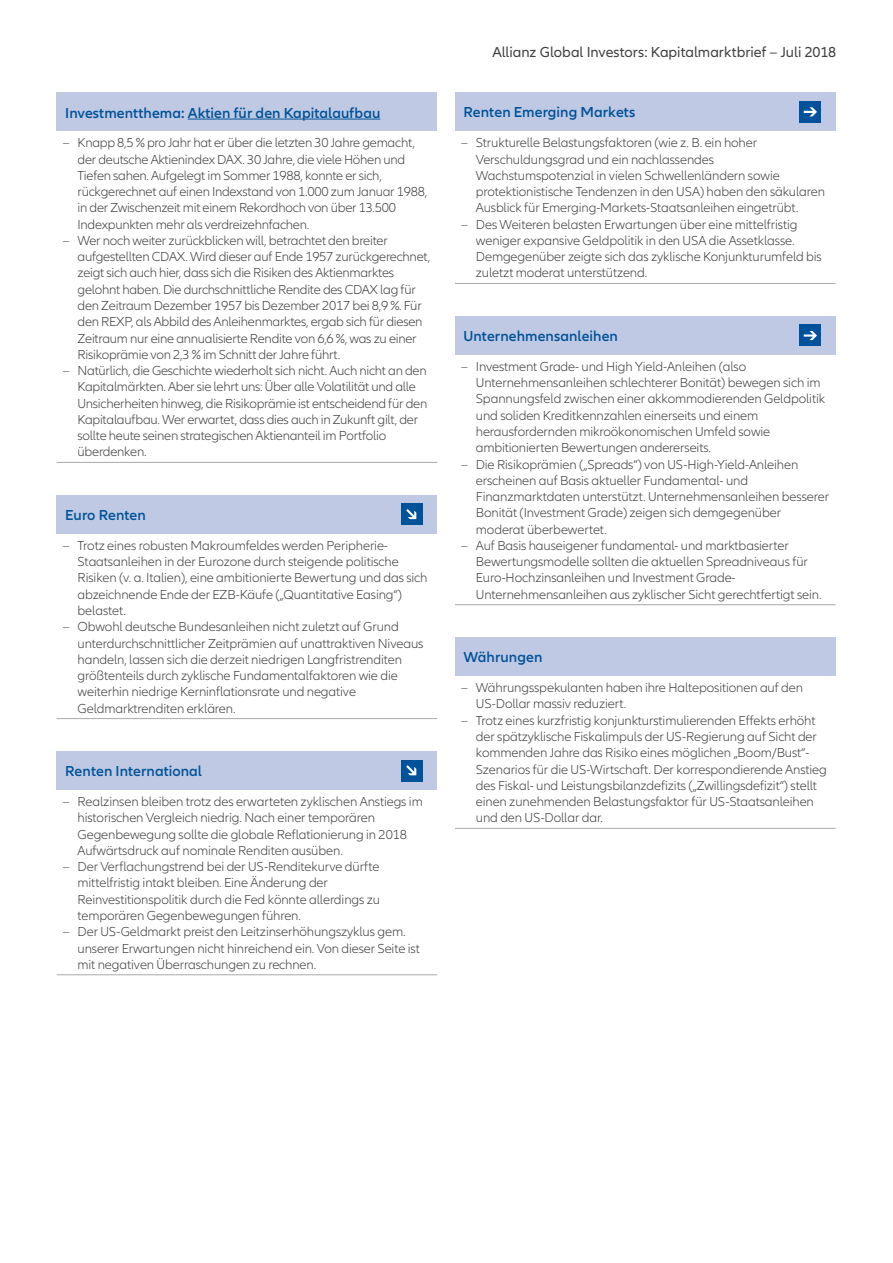
<style>
.page{position:relative;width:893px;height:1263px;background:#fff}
.page>*{position:absolute;margin:0;border:0;box-sizing:border-box;transform-origin:0 0}
.t1{font:600 15px "Allianz Neo";letter-spacing:.005em;color:#005399}
.t2{font:15px "Allianz Neo";color:#414042}
.t3{font:300 13.5px/16.2px "Allianz Neo";letter-spacing:-.01em;color:#414042}
</style>
<div class="page">
<div style="left:57px;top:93px;width:380px;height:38px;background:#c0c9e3"></div>
<hr style="left:57px;top:462px;width:380px;height:1px;background:#a7a9ac">
<hr style="left:188px;top:119px;width:192px;height:1px;background:#005399">
<div style="left:57px;top:495px;width:380px;height:39px;background:#c0c9e3"></div>
<hr style="left:57px;top:718px;width:380px;height:1px;background:#a7a9ac">
<div style="left:401px;top:504px;width:21px;height:21px;background:#005398"></div>
<svg style="left:406px;top:509px;width:10px;height:10px"></svg>
<div style="left:57px;top:751px;width:380px;height:39px;background:#c0c9e3"></div>
<hr style="left:57px;top:974px;width:380px;height:1px;background:#a7a9ac">
<div style="left:401px;top:760px;width:21px;height:21px;background:#005398"></div>
<svg style="left:406px;top:765px;width:10px;height:10px"></svg>
<div style="left:455px;top:93px;width:381px;height:38px;background:#c0c9e3"></div>
<hr style="left:455px;top:283px;width:381px;height:1px;background:#a7a9ac">
<div style="left:799px;top:101px;width:21px;height:21px;background:#00529d"></div>
<svg style="left:804px;top:107px;width:13px;height:9px"></svg>
<div style="left:455px;top:316px;width:381px;height:39px;background:#c0c9e3"></div>
<hr style="left:455px;top:604px;width:381px;height:1px;background:#a7a9ac">
<div style="left:799px;top:325px;width:21px;height:21px;background:#00529d"></div>
<svg style="left:804px;top:331px;width:13px;height:9px"></svg>
<div style="left:455px;top:638px;width:381px;height:38px;background:#c0c9e3"></div>
<hr style="left:455px;top:828px;width:381px;height:1px;background:#a7a9ac">
<p class="t1" style="left:65px;top:104px;width:317px">Investmentthema: Aktien für den Kapitalaufbau</p>
<p class="t3" style="left:78px;top:135px;width:351px;text-indent:-15px">– Knapp 8,5 % pro Jahr hat er über die letzten 30 Jahre gemacht, der deutsche Aktienindex DAX. 30 Jahre, die viele Höhen und Tiefen sahen. Aufgelegt im Sommer 1988, konnte er sich, rückgerechnet auf einen Indexstand von 1.000 zum Januar 1988, in der Zwischenzeit mit einem Rekordhoch von über 13.500<br>Indexpunkten mehr als verdreizehnfachen.</p>
<p class="t3" style="left:78px;top:233px;width:354px;text-indent:-15px">– Wer noch weiter zurückblicken will, betrachtet den breiter aufgestellten CDAX. Wird dieser auf Ende 1957 zurückgerechnet, zeigt sich auch hier, dass sich die Risiken des Aktienmarktes gelohnt haben. Die durchschnittliche Rendite des CDAX lag für den Zeitraum Dezember 1957 bis Dezember 2017 bei 8,9 %. Für den REXP, als Abbild des Anleihenmarktes, ergab sich für diesen Zeitraum nur eine annualisierte Rendite von 6,6 %, was zu einer Risikoprämie von 2,3 % im Schnitt der Jahre führt.</p>
<p class="t3" style="left:78px;top:363px;width:351px;text-indent:-15px">– Natürlich, die Geschichte wiederholt sich nicht. Auch nicht an den Kapitalmärkten. Aber sie lehrt uns: Über alle Volatilität und alle Unsicherheiten hinweg, die Risikoprämie ist entscheidend für den Kapitalaufbau. Wer erwartet, dass dies auch in Zukunft gilt, der sollte heute seinen strategischen Aktienanteil im Portfolio überdenken.</p>
<p class="t1" style="left:65px;top:506px;width:82px">Euro Renten</p>
<p class="t3" style="left:78px;top:538px;width:351px;text-indent:-15px">– Trotz eines robusten Makroumfeldes werden Peripherie-Staatsanleihen in der Eurozone durch steigende politische Risiken (v. a. Italien), eine ambitionierte Bewertung und das sich abzeichnende Ende der EZB-Käufe („Quantitative Easing“) belastet.</p>
<p class="t3" style="left:78px;top:619px;width:347px;text-indent:-15px">– Obwohl deutsche Bundesanleihen nicht zuletzt auf Grund unterdurchschnittlicher Zeitprämien auf unattraktiven Niveaus handeln, lassen sich die derzeit niedrigen Langfristrenditen größtenteils durch zyklische Fundamentalfaktoren wie die weiterhin niedrige Kerninflationsrate und negative Geldmarktrenditen erklären.</p>
<p class="t1" style="left:65px;top:762px;width:138px">Renten International</p>
<p class="t3" style="left:78px;top:794px;width:347px;text-indent:-15px">– Realzinsen bleiben trotz des erwarteten zyklischen Anstiegs im historischen Vergleich niedrig. Nach einer temporären Gegenbewegung sollte die globale Reflationierung in 2018<br>Aufwärtsdruck auf nominale Renditen ausüben.</p>
<p class="t3" style="left:78px;top:859px;width:304px;text-indent:-15px">– Der Verflachungstrend bei der US-Renditekurve dürfte mittelfristig intakt bleiben. Eine Änderung der Reinvestitionspolitik durch die Fed könnte allerdings zu temporären Gegenbewegungen führen.</p>
<p class="t3" style="left:78px;top:924px;width:344px;text-indent:-15px">– Der US-Geldmarkt preist den Leitzinserhöhungszyklus gem. unserer Erwartungen nicht hinreichend ein. Von dieser Seite ist mit negativen Überraschungen zu rechnen.</p>
<p class="t2" style="left:492px;top:43px;width:345px">Allianz Global Investors: Kapitalmarktbrief – Juli 2018</p>
<p class="t1" style="left:463px;top:103px;width:173px">Renten Emerging Markets</p>
<p class="t3" style="left:476px;top:135px;width:351px;text-indent:-15px">– Strukturelle Belastungsfaktoren (wie z. B. ein hoher Verschuldungsgrad und ein nachlassendes Wachstumspotenzial in vielen Schwellenländern sowie protektionistische Tendenzen in den USA) haben den säkularen Ausblick für Emerging-Markets-Staatsanleihen eingetrübt.</p>
<p class="t3" style="left:476px;top:216px;width:347px;text-indent:-15px">– Des Weiteren belasten Erwartungen über eine mittelfristig weniger expansive Geldpolitik in den USA die Assetklasse.<br>Demgegenüber zeigte sich das zyklische Konjunkturumfeld bis zuletzt moderat unterstützend.</p>
<p class="t1" style="left:463px;top:327px;width:156px">Unternehmensanleihen</p>
<p class="t3" style="left:476px;top:359px;width:351px;text-indent:-15px">– Investment Grade- und High Yield-Anleihen (also Unternehmensanleihen schlechterer Bonität) bewegen sich im Spannungsfeld zwischen einer akkommodierenden Geldpolitik und soliden Kreditkennzahlen einerseits und einem herausfordernden mikroökonomischen Umfeld sowie ambitionierten Bewertungen andererseits.</p>
<p class="t3" style="left:476px;top:456px;width:355px;text-indent:-15px">– Die Risikoprämien („Spreads“) von US-High-Yield-Anleihen erscheinen auf Basis aktueller Fundamental- und Finanzmarktdaten unterstützt. Unternehmensanleihen besserer Bonität (Investment Grade) zeigen sich demgegenüber moderat überbewertet.</p>
<p class="t3" style="left:476px;top:538px;width:347px;text-indent:-15px">– Auf Basis hauseigener fundamental- und marktbasierter Bewertungsmodelle sollten die aktuellen Spreadniveaus für Euro-Hochzinsanleihen und Investment Grade-Unternehmensanleihen aus zyklischer Sicht gerechtfertigt sein.</p>
<p class="t1" style="left:463px;top:649px;width:80px">Währungen</p>
<p class="t3" style="left:476px;top:680px;width:329px;text-indent:-15px">– Währungsspekulanten haben ihre Haltepositionen auf den<br>US-Dollar massiv reduziert.</p>
<p class="t3" style="left:476px;top:712px;width:353px;text-indent:-15px">– Trotz eines kurzfristig konjunkturstimulierenden Effekts erhöht der spätzyklische Fiskalimpuls der US-Regierung auf Sicht der kommenden Jahre das Risiko eines möglichen „Boom/Bust“- Szenarios für die US-Wirtschaft. Der korrespondierende Anstieg des Fiskal- und Leistungsbilanzdefizits („Zwillingsdefizit“) stellt einen zunehmenden Belastungsfaktor für US-Staatsanleihen und den US-Dollar dar.</p>
</div>
